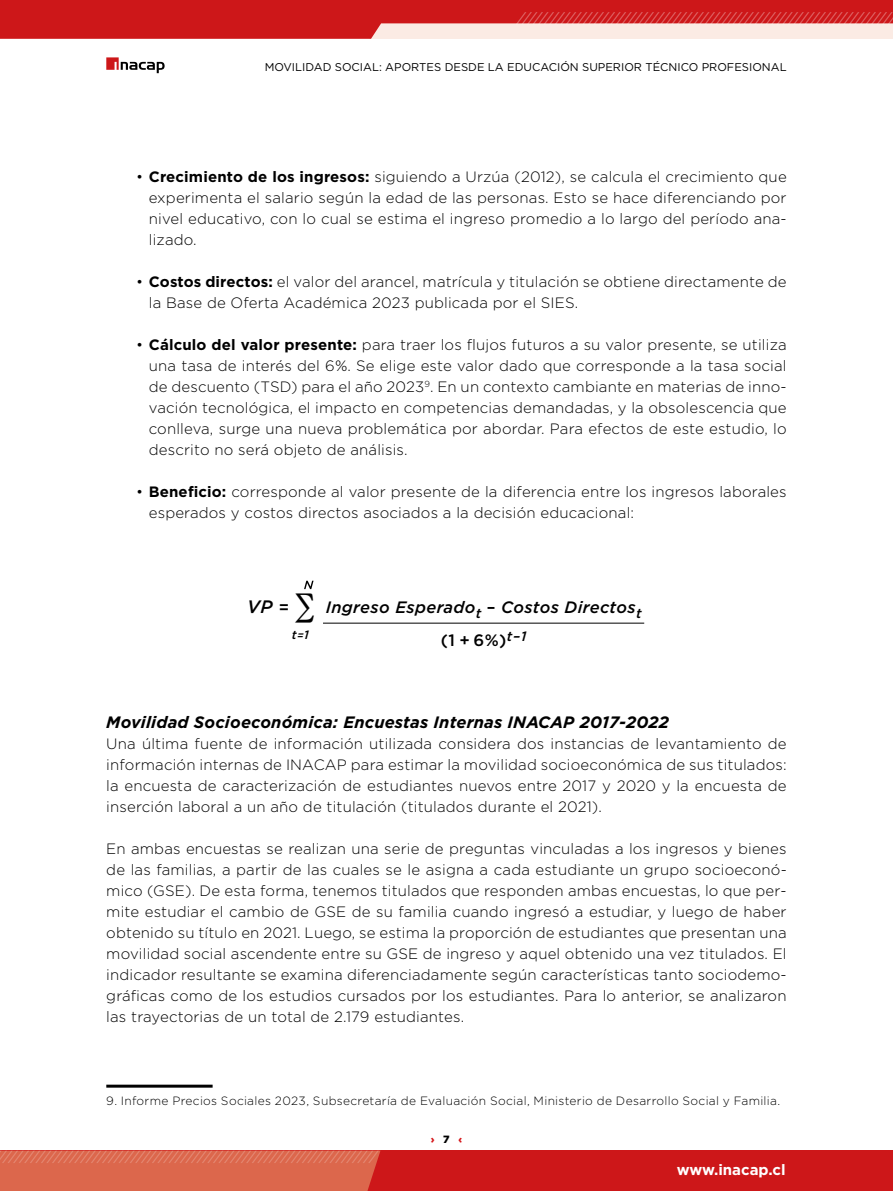
<style>
.page{position:relative;width:893px;height:1191px;background:#fff}
.page>*{position:absolute;margin:0;border:0;box-sizing:border-box;transform-origin:0 0}
.t1{font:italic 700 16.5px "Gotham";letter-spacing:.01em;color:#000}
.t2{font:italic 500 16.5px "Gotham";letter-spacing:.02em;color:#000}
.t3{font:500 16.5px "Gotham";color:#000}
.t4{font:300 15px/21px "Gotham";letter-spacing:.01em;color:#000;text-align:justify}
.t5{font:700 15px "Gotham";color:#fff}
.t6{font:300 12px "Gotham";letter-spacing:.025em;color:#000}
.t7{font:italic 500 12px "Gotham";color:#000}
.t8{font:11.25px "Gotham";color:#000}
.t9{font:900 10.5px "Gotham";color:#d51317}
.s1{font-weight:700}
.s2{font-size:18px}
.s3{font-style:normal}
.s4{font-size:10.5px}
.s5{color:#000}
</style>
<div class="page">
<svg style="left:0;top:0;width:893px;height:39px;background:#d84a4a"></svg>
<div style="left:0;top:1150px;width:893px;height:41px;background:#cd1719"></div>
<svg style="left:0;top:1150px;width:380px;height:41px;background:#dc664d"></svg>
<hr style="left:106px;top:1084px;width:107px;height:3px;background:#000">
<svg style="left:106px;top:57px;width:59px;height:16px"></svg>
<svg style="left:304px;top:580px;width:10px;height:9px"></svg>
<hr style="left:323px;top:623px;width:321px;height:1px;background:#000">
<p class="t8" style="left:265px;top:60px;width:523px">MOVILIDAD SOCIAL: APORTES DESDE LA EDUCACIÓN SUPERIOR TÉCNICO PROFESIONAL</p>
<p class="t4" style="left:149px;top:166px;width:639px;text-indent:-13px">• <span class="s1">Crecimiento de los ingresos:</span> siguiendo a Urzúa (2012), se calcula el crecimiento que experimenta el salario según la edad de las personas. Esto se hace diferenciando por nivel educativo, con lo cual se estima el ingreso promedio a lo largo del período ana&shy;lizado.</p>
<p class="t4" style="left:149px;top:271px;width:639px;text-indent:-13px">• <span class="s1">Costos directos:</span> el valor del arancel, matrícula y titulación se obtiene directamente de la Base de Oferta Académica 2023 publicada por el SIES.</p>
<p class="t4" style="left:149px;top:334px;width:639px;text-indent:-13px">• <span class="s1">Cálculo del valor presente:</span> para traer los flujos futuros a su valor presente, se utiliza una tasa de interés del 6%. Se elige este valor dado que corresponde a la tasa social de descuento (TSD) para el año 2023<sup>9</sup>. En un contexto cambiante en materias de inno&shy;vación tecnológica, el impacto en competencias demandadas, y la obsolescencia que conlleva, surge una nueva problemática por abordar. Para efectos de este estudio, lo descrito no será objeto de análisis.</p>
<p class="t4" style="left:149px;top:481px;width:639px;text-indent:-13px">• <span class="s1">Beneficio:</span> corresponde al valor presente de la diferencia entre los ingresos laborales esperados y costos directos asociados a la decisión educacional:</p>
<p class="t2" style="left:247px;top:596px;width:396px"><span class="s2">VP</span> <span class="s3">=</span> ∑ Ingreso Esperado<sub>t</sub> <span class="s3">–</span> Costos Directos<sub>t</sub></p>
<p class="t7" style="left:292px;top:627px;width:19px">t<span class="s4">=</span>1</p>
<p class="t3" style="left:441px;top:629px;width:87px">(1 + 6%)<sup>t–1</sup></p>
<p class="t1" style="left:106px;top:711px;width:564px">Movilidad Socioeconómica: Encuestas Internas INACAP 2017-2022</p>
<p class="t4" style="left:106px;top:733px;width:682px">Una última fuente de información utilizada considera dos instancias de levantamiento de información internas de INACAP para estimar la movilidad socioeconómica de sus titulados: la encuesta de caracterización de estudiantes nuevos entre 2017 y 2020 y la encuesta de inserción laboral a un año de titulación (titulados durante el 2021).</p>
<p class="t4" style="left:106px;top:838px;width:682px">En ambas encuestas se realizan una serie de preguntas vinculadas a los ingresos y bienes de las familias, a partir de las cuales se le asigna a cada estudiante un grupo socioeconó&shy;mico (GSE). De esta forma, tenemos titulados que responden ambas encuestas, lo que per&shy;mite estudiar el cambio de GSE de su familia cuando ingresó a estudiar, y luego de haber obtenido su título en 2021. Luego, se estima la proporción de estudiantes que presentan una movilidad social ascendente entre su GSE de ingreso y aquel obtenido una vez titulados. El indicador resultante se examina diferenciadamente según características tanto sociodemo&shy;gráficas como de los estudios cursados por los estudiantes. Para lo anterior, se analizaron las trayectorias de un total de 2.179 estudiantes.</p>
<p class="t6" style="left:106px;top:1093px;width:675px">9. Informe Precios Sociales 2023, Subsecretaría de Evaluación Social, Ministerio de Desarrollo Social y Familia.</p>
<p class="t9" style="left:431px;top:1132px;width:33px">› <span class="s5">7</span> ‹</p>
<p class="t5" style="left:677px;top:1160px;width:110px">www.inacap.cl</p>
</div>
